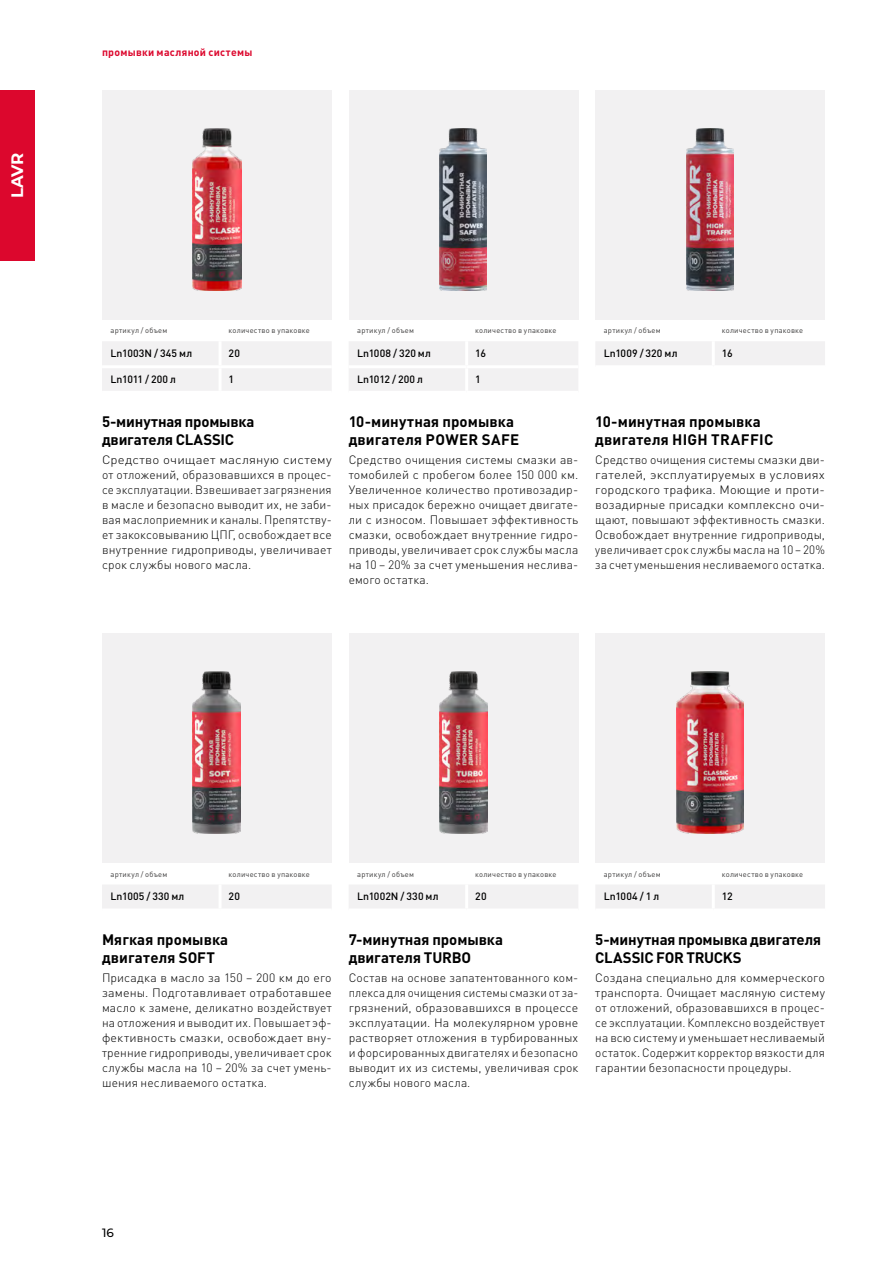
<style>
.page{position:relative;width:893px;height:1263px;background:#fff}
.page>*{position:absolute;margin:0;border:0;box-sizing:border-box;transform-origin:0 0}
.t1{font:700 16.5px "Montserrat";color:#fff}
.t2{font:700 15px/18px "DIN Pro";letter-spacing:.005em;color:#000}
.t3{font:700 15px/18px "DIN Pro";letter-spacing:-.015em;color:#000}
.t4{font:300 12px/15px "DIN Pro";letter-spacing:.01em;color:#000;text-align:justify}
.t5{font:300 12px/15px "DIN Pro";letter-spacing:.01em;color:#000;text-align:justify;scale:1.1 1}
.t6{font:500 12px "Montserrat";color:#000}
.t7{font:500 10.5px "DIN Pro";letter-spacing:.005em;color:#000}
.t8{font:700 10.5px "DIN Pro";letter-spacing:.025em;color:#dc072d}
.t9{font:500 10.5px "DIN Pro";letter-spacing:-.015em;color:#000}
.t10{font:7.5px "DIN Pro";letter-spacing:.03em;color:#3d3c3c}
</style>
<div class="page">
<div style="left:102px;top:90px;width:230px;height:230px;background:#f2f1f2"></div>
<div style="left:102px;top:634px;width:230px;height:229px;background:#f2f1f2"></div>
<div style="left:349px;top:90px;width:229px;height:230px;background:#f2f1f2"></div>
<div style="left:349px;top:634px;width:229px;height:229px;background:#f2f1f2"></div>
<div style="left:595px;top:90px;width:230px;height:230px;background:#f2f1f2"></div>
<div style="left:595px;top:634px;width:230px;height:229px;background:#f2f1f2"></div>
<div style="left:349px;top:341px;width:229px;height:50px;background:#f2f1f2"></div>
<hr style="left:465px;top:341px;width:3px;height:24px;background:#fff">
<hr style="left:349px;top:365px;width:118px;height:3px;background:#fff">
<hr style="left:467px;top:365px;width:111px;height:3px;background:#fff">
<hr style="left:465px;top:368px;width:3px;height:23px;background:#fff">
<div style="left:102px;top:885px;width:230px;height:23px;background:#f2f1f2"></div>
<hr style="left:219px;top:884px;width:3px;height:24px;background:#fff">
<div style="left:349px;top:885px;width:229px;height:23px;background:#f2f1f2"></div>
<hr style="left:465px;top:884px;width:3px;height:24px;background:#fff">
<div style="left:596px;top:341px;width:229px;height:24px;background:#f2f1f2"></div>
<hr style="left:712px;top:341px;width:3px;height:24px;background:#fff">
<img style="left:439px;top:672px;width:49px;height:161px">
<img style="left:193px;top:672px;width:48px;height:161px">
<img style="left:440px;top:129px;width:47px;height:161px">
<img style="left:687px;top:129px;width:46px;height:161px">
<div style="left:596px;top:885px;width:229px;height:23px;background:#f2f1f2"></div>
<hr style="left:712px;top:884px;width:3px;height:24px;background:#fff">
<img style="left:676px;top:672px;width:68px;height:161px">
<div style="left:102px;top:341px;width:230px;height:50px;background:#f2f1f2"></div>
<hr style="left:219px;top:341px;width:3px;height:24px;background:#fff">
<hr style="left:102px;top:365px;width:118px;height:3px;background:#fff">
<hr style="left:220px;top:365px;width:112px;height:3px;background:#fff">
<hr style="left:219px;top:368px;width:3px;height:23px;background:#fff">
<img style="left:193px;top:129px;width:48px;height:161px">
<div style="left:0;top:90px;width:34px;height:170px;background:#dc072d"></div>
<h1 class="t1" style="left:6px;top:198px;width:47px;rotate:-90deg">LAVR</h1>
<p class="t8" style="left:102px;top:44px;width:152px">промывки масляной системы</p>
<p class="t10" style="left:111px;top:325px;width:58px">артикул / объем</p>
<p class="t10" style="left:229px;top:325px;width:83px">количество в упаковке</p>
<p class="t7" style="left:111px;top:345px;width:83px">Ln1003N / 345 мл</p>
<p class="t7" style="left:229px;top:345px;width:13px">20</p>
<p class="t9" style="left:111px;top:371px;width:67px">Ln1011 / 200 л</p>
<p class="t7" style="left:229px;top:371px;width:7px">1</p>
<p class="t2" style="left:102px;top:411px;width:154px">5-минутная промывка двигателя CLASSIC</p>
<p class="t5" style="left:102px;top:451px;width:210px">Средство очищает масляную систему от отложений, образовавшихся в процес&shy;се эксплуатации. Взвешивает загрязнения в масле и безопасно выводит их, не заби&shy;вая маслоприемник и каналы. Препятству&shy;ет закоксовыванию ЦПГ, освобождает все внутренние гидроприводы, увеличивает срок службы нового масла.</p>
<p class="t10" style="left:357px;top:325px;width:58px">артикул / объем</p>
<p class="t10" style="left:475px;top:325px;width:83px">количество в упаковке</p>
<p class="t7" style="left:357px;top:345px;width:75px">Ln1008 / 320 мл</p>
<p class="t7" style="left:475px;top:345px;width:12px">16</p>
<p class="t9" style="left:357px;top:371px;width:67px">Ln1012 / 200 л</p>
<p class="t7" style="left:475px;top:371px;width:7px">1</p>
<p class="t2" style="left:349px;top:411px;width:172px">10-минутная промывка двигателя POWER SAFE</p>
<p class="t4" style="left:349px;top:451px;width:231px">Средство очищения системы смазки ав&shy;томобилей с пробегом более 150 000 км.<br>Увеличенное количество противозадир&shy;ных присадок бережно очищает двигате&shy;ли с износом. Повышает эффективность смазки, освобождает внутренние гидро&shy;приводы, увеличивает срок службы масла на 10 – 20% за счет уменьшения неслива&shy;емого остатка.</p>
<p class="t10" style="left:604px;top:325px;width:58px">артикул / объем</p>
<p class="t10" style="left:722px;top:325px;width:83px">количество в упаковке</p>
<p class="t7" style="left:604px;top:345px;width:75px">Ln1009 / 320 мл</p>
<p class="t7" style="left:722px;top:345px;width:12px">16</p>
<p class="t2" style="left:595px;top:411px;width:179px">10-минутная промывка двигателя HIGH TRAFFIC</p>
<p class="t4" style="left:595px;top:451px;width:231px">Средство очищения системы смазки дви&shy;гателей, эксплуатируемых в условиях городского трафика. Моющие и проти&shy;возадирные присадки комплексно очи&shy;щают, повышают эффективность смазки.<br>Освобождает внутренние гидроприводы, увеличивает срок службы масла на 10 – 20% за счет уменьшения несливаемого остатка.</p>
<p class="t10" style="left:111px;top:868px;width:58px">артикул / объем</p>
<p class="t10" style="left:229px;top:868px;width:83px">количество в упаковке</p>
<p class="t7" style="left:111px;top:888px;width:75px">Ln1005 / 330 мл</p>
<p class="t7" style="left:229px;top:888px;width:13px">20</p>
<p class="t2" style="left:102px;top:928px;width:128px">Мягкая промывка двигателя SOFT</p>
<p class="t4" style="left:102px;top:969px;width:231px">Присадка в масло за 150 – 200 км до его замены. Подготавливает отработавшее масло к замене, деликатно воздействует на отложения и выводит их. Повышает эф&shy;фективность смазки, освобождает вну&shy;тренние гидроприводы, увеличивает срок службы масла на 10 – 20% за счет умень&shy;шения несливаемого остатка.</p>
<p class="t10" style="left:357px;top:868px;width:58px">артикул / объем</p>
<p class="t10" style="left:475px;top:868px;width:83px">количество в упаковке</p>
<p class="t7" style="left:357px;top:888px;width:83px">Ln1002N / 330 мл</p>
<p class="t7" style="left:475px;top:888px;width:13px">20</p>
<p class="t2" style="left:349px;top:928px;width:156px">7-минутная промывка двигателя TURBO</p>
<p class="t4" style="left:349px;top:969px;width:231px">Состав на основе запатентованного ком&shy;плекса для очищения системы смазки от за&shy;грязнений, образовавшихся в процессе эксплуатации. На молекулярном уровне растворяет отложения в турбированных и форсированных двигателях и безопасно выводит их из системы, увеличивая срок службы нового масла.</p>
<p class="t10" style="left:604px;top:868px;width:58px">артикул / объем</p>
<p class="t10" style="left:722px;top:868px;width:83px">количество в упаковке</p>
<p class="t7" style="left:604px;top:888px;width:57px">Ln1004 / 1 л</p>
<p class="t7" style="left:722px;top:888px;width:12px">12</p>
<p class="t3" style="left:595px;top:928px;width:227px">5-минутная промывка двигателя<br>CLASSIC FOR TRUCKS</p>
<p class="t4" style="left:595px;top:969px;width:231px">Создана специально для коммерческого транспорта. Очищает масляную систему от отложений, образовавшихся в процес&shy;се эксплуатации. Комплексно воздействует на всю систему и уменьшает несливаемый остаток. Содержит корректор вязкости для гарантии безопасности процедуры.</p>
<p class="t6" style="left:102px;top:1224px;width:13px">16</p>
</div>
